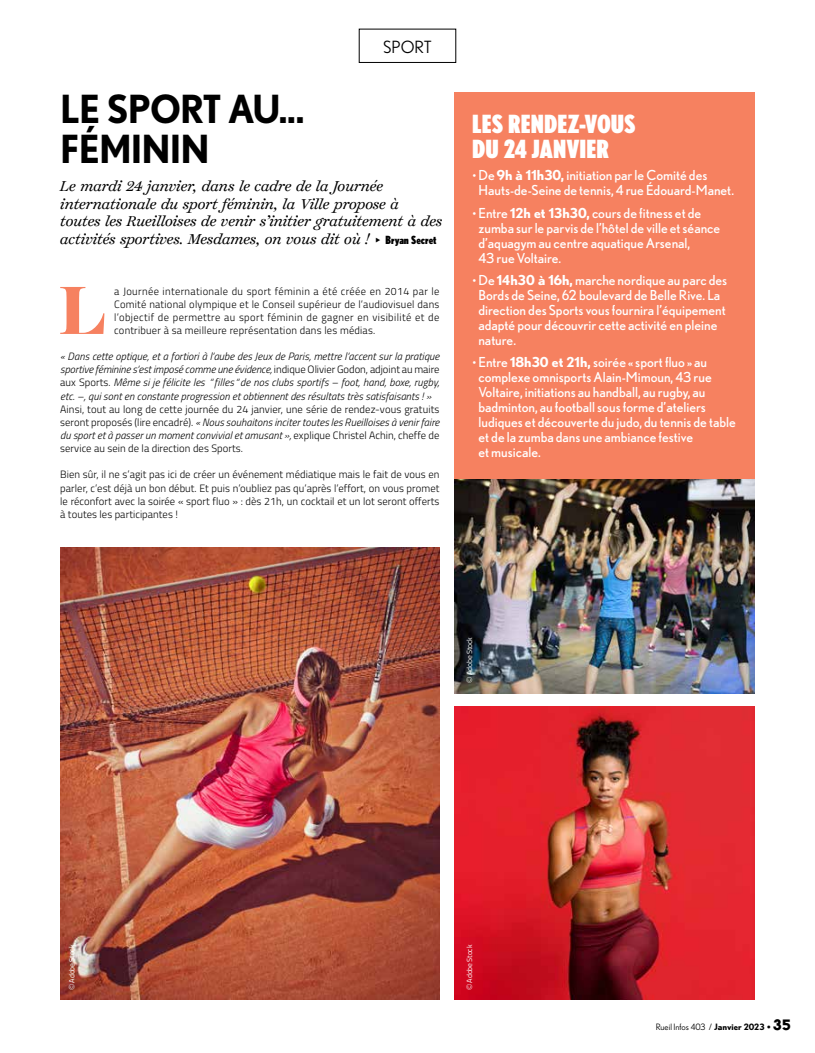
<style>
.page{position:relative;width:815px;height:1053px;background:#fff}
.page>*{position:absolute;margin:0;border:0;box-sizing:border-box;transform-origin:0 0}
.Texte_courant_Lettri{font:900 65.75px "Temeraire Display";color:#f68160;scale:.96 1}
.Titre{font:700 38.75px/40px "Nobel";letter-spacing:-.025em;color:#000;scale:.96 1}
.Texte_encadré{font:900 condensed 25px/25px "Nobel";color:#fff}
.t1{font:16.75px "Nobel";color:#000}
.Texte_encadré-2{font:13.75px/15px "Nobel";color:#fff}
.Chapo{font:italic 13.75px/17.5px "Temeraire";letter-spacing:-.005em;color:#000;scale:.96 1}
.Texte_courant{font:300 10.62px/13.1px "Cairo";letter-spacing:.005em;color:#000;text-align:justify}
.Texte_courant-2{font:italic 300 10.62px/13.1px "Cairo";letter-spacing:.005em;color:#000;text-align:justify}
.Texte_courant_Lettri-2{font:300 10.62px/13.1px "Cairo";letter-spacing:.02em;color:#000;text-align:justify}
.t2{font:8.75px "Nobel";color:#000}
.Crédit{font:7.5px "Cairo";letter-spacing:-.02em;color:#fff}
.s1{font-family:"Nobel";font-weight:900;font-style:normal;font-stretch:condensed;font-size:11.25px}
.s2{font-style:normal}
.s3{font-style:italic}
.s4{font-size:11.88px}
.s5{font-weight:700}
.s6{font-family:"Nobel"}
.s7{font-family:"Acier BAT Text Solid";font-size:10px}
.s8{font-family:"Acier BAT Text Solid";font-size:17.5px}
</style>
<div class="page">
<div style="left:359px;top:29px;width:97px;height:34px;border:1px solid #000"></div>
<div style="left:454px;top:92px;width:301px;height:601px;background:#f68160"></div>
<img style="left:454px;top:479px;width:301px;height:214px">
<img style="left:454px;top:706px;width:301px;height:293px">
<img style="left:60px;top:547px;width:379px;height:452px">
<p class="t1" style="left:383px;top:37px;width:50px">SPORT</p>
<p class="Titre" style="left:60px;top:88px;width:256px">LE SPORT AU...<br>FÉMININ</p>
<p class="Chapo" style="left:60px;top:178px;width:399px">Le mardi 24 janvier, dans le cadre de la Journée internationale du sport féminin, la Ville propose à toutes les Rueilloises de venir s’initier gratuitement à des activités sportives. Mesdames, on vous dit où ! ▶ <span class="s1">Bryan Secret</span></p>
<p class="Texte_courant_Lettri" style="left:60px;top:269px;width:50px">L</p>
<p class="Texte_courant_Lettri-2" style="left:114px;top:284px;width:327px">a Journée internationale du sport féminin a été créée en 2014 par le Comité national olympique et le Conseil supérieur de l’audiovisuel dans l’objectif de permettre au sport féminin de gagner en visibilité et de contribuer à sa meilleure représentation dans les médias.</p>
<p class="Texte_courant-2" style="left:60px;top:350px;width:381px">« Dans cette optique, et a fortiori à l’aube des Jeux de Paris, mettre l’accent sur la pratique sportive féminine s’est imposé comme une évidence, <span class="s2">indique Olivier Godon, adjoint au maire aux Sports</span>. Même si je félicite les “filles “de nos clubs sportifs – foot, hand, boxe, rugby, etc. –, qui sont en constante progression et obtiennent des résultats très satisfaisants ! »</p>
<p class="Texte_courant" style="left:60px;top:402px;width:381px">Ainsi, tout au long de cette journée du 24 janvier, une série de rendez-vous gratuits seront proposés (lire encadré). <span class="s3">« Nous souhaitons inciter toutes les Rueilloises à venir faire du sport et à passer un moment convivial et amusant »,</span> explique Christel Achin, cheffe de service au sein de la direction des Sports.</p>
<p class="Texte_courant" style="left:60px;top:468px;width:381px">Bien sûr, il ne s’agit pas ici de créer un événement médiatique mais le fait de vous en parler, c’est déjà un bon début. Et puis n’oubliez pas qu’après l’effort, on vous promet le réconfort avec la soirée « sport fluo » : dès 21h, un cocktail et un lot seront offerts à toutes les participantes !</p>
<p class="Texte_encadré" style="left:472px;top:111px;width:165px">LES RENDEZ-VOUS<br>DU 24 JANVIER</p>
<p class="Texte_encadré-2" style="left:478px;top:168px;width:257px;text-indent:-6px"><span class="s4">•</span> De <span class="s5">9h à 11h30,</span> initiation par le Comité des<br>Hauts-de-Seine de tennis, 4 rue Édouard-Manet.</p>
<p class="Texte_encadré-2" style="left:478px;top:205px;width:243px;text-indent:-6px"><span class="s4">•</span> Entre <span class="s5">12h et 13h30,</span> cours de fitness et de zumba sur le parvis de l’hôtel de ville et séance d’aquagym au centre aquatique Arsenal,<br>43 rue Voltaire.</p>
<p class="Texte_encadré-2" style="left:478px;top:272px;width:250px;text-indent:-6px"><span class="s4">•</span> De <span class="s5">14h30 à 16h,</span> marche nordique au parc des Bords de Seine, 62 boulevard de Belle Rive. La direction des Sports vous fournira l’équipement adapté pour découvrir cette activité en pleine nature.</p>
<p class="Texte_encadré-2" style="left:478px;top:354px;width:259px;text-indent:-6px"><span class="s4">•</span> Entre <span class="s5">18h30 et 21h,</span> soirée «sport fluo » au complexe omnisports Alain-Mimoun, 43 rue Voltaire, initiations au handball, au rugby, au badminton, au football sous forme d’ateliers ludiques et découverte du judo, du tennis de table et de la zumba dans une ambiance festive<br>et musicale.</p>
<p class="Crédit" style="left:464px;top:682px;width:47px;rotate:-90deg"><span class="s6">©</span> Adobe Stock</p>
<p class="Crédit" style="left:66px;top:990px;width:47px;rotate:-90deg"><span class="s6">©</span> Adobe Stock</p>
<p class="Crédit" style="left:464px;top:990px;width:47px;rotate:-90deg"><span class="s6">©</span> Adobe Stock</p>
<p class="t2" style="left:656px;top:1022px;width:136px">Rueil Infos 403 / <span class="s5">Janvier 2023</span> <span class="s7">•</span> <span class="s8">35</span></p>
</div>
